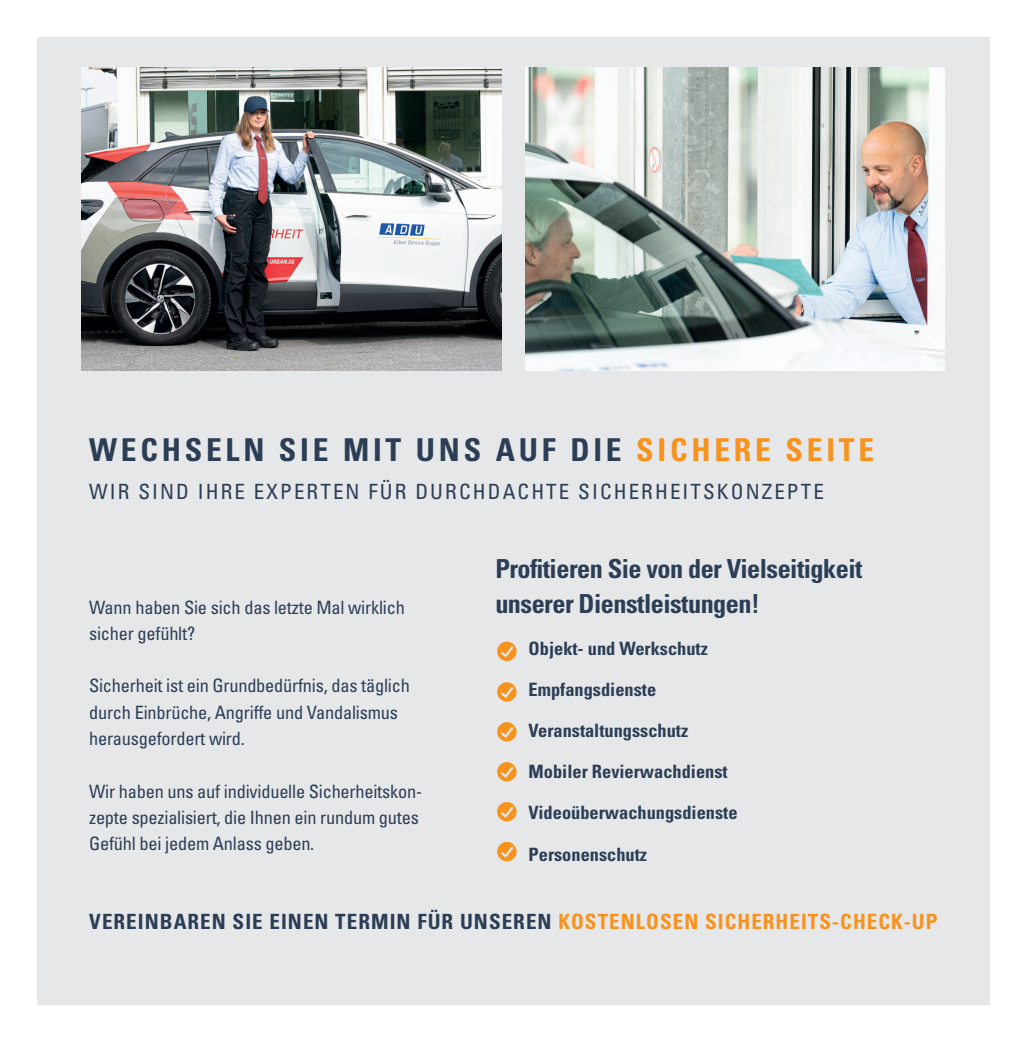
<style>
.page{position:relative;width:1027px;height:1042px;background:#fff}
.page>*{position:absolute;margin:0;border:0;box-sizing:border-box;transform-origin:0 0}
.t1{font:700 condensed 31.5px "Univers LT Pro";letter-spacing:.12em;color:#2c3e55}
.t2{font:700 condensed 26.25px "Univers LT Pro";letter-spacing:-.02em;color:#2c3e55}
.t3{font:700 condensed 21px "Univers LT Pro";letter-spacing:.05em;color:#2c3e55}
.t4{font:condensed 21px "Univers LT Pro";letter-spacing:.1em;color:#2c3e55}
.t5{font:condensed 18.38px/26.2px "Univers LT Pro";letter-spacing:-.01em;color:#2c3e55}
.t6{font:700 condensed 18.38px "Univers LT Pro";color:#2c3e55}
.s1{color:#f7931d}
</style>
<div class="page">
<div style="left:37px;top:37px;width:953px;height:968px;background:#e6e7e9"></div>
<svg style="left:497px;top:641px;width:20px;height:20px"></svg>
<svg style="left:497px;top:682px;width:20px;height:19px"></svg>
<svg style="left:497px;top:762px;width:20px;height:19px"></svg>
<svg style="left:497px;top:802px;width:20px;height:19px"></svg>
<svg style="left:497px;top:722px;width:20px;height:19px"></svg>
<svg style="left:497px;top:842px;width:20px;height:19px"></svg>
<img style="left:82px;top:68px;width:419px;height:302px">
<img style="left:525px;top:68px;width:420px;height:302px">
<h1 class="t1" style="left:89px;top:430px;width:787px">WECHSELN SIE MIT UNS AUF DIE <span class="s1">SICHERE SEITE</span></h1>
<p class="t4" style="left:89px;top:478px;width:736px">WIR SIND IHRE EXPERTEN FÜR DURCHDACHTE SICHERHEITSKONZEPTE</p>
<h2 class="t2" style="left:495px;top:552px;width:369px">Profitieren Sie von der Vielseitigkeit</h2>
<p class="t5" style="left:89px;top:594px;width:317px">Wann haben Sie sich das letzte Mal wirklich</p>
<h2 class="t2" style="left:495px;top:587px;width:266px">unserer Dienstleistungen!</h2>
<p class="t5" style="left:89px;top:620px;width:108px">sicher gefühlt?</p>
<p class="t5" style="left:89px;top:672px;width:322px">Sicherheit ist ein Grundbedürfnis, das täglich durch Einbrüche, Angriffe und Vandalismus herausgefordert wird.</p>
<p class="t5" style="left:89px;top:777px;width:334px">Wir haben uns auf individuelle Sicherheitskon&shy;zepte spezialisiert, die Ihnen ein rundum gutes<br>Gefühl bei jedem Anlass geben.</p>
<p class="t6" style="left:529px;top:637px;width:181px">Objekt- und Werkschutz</p>
<p class="t6" style="left:529px;top:678px;width:129px">Empfangsdienste</p>
<p class="t6" style="left:529px;top:719px;width:161px">Veranstaltungsschutz</p>
<p class="t6" style="left:529px;top:760px;width:201px">Mobiler Revierwachdienst</p>
<p class="t6" style="left:529px;top:801px;width:210px">Videoüberwachungsdienste</p>
<p class="t6" style="left:529px;top:843px;width:120px">Personenschutz</p>
<p class="t3" style="left:89px;top:909px;width:850px">VEREINBAREN SIE EINEN TERMIN FÜR UNSEREN <span class="s1">KOSTENLOSEN SICHERHEITS-CHECK-UP</span></p>
</div>
